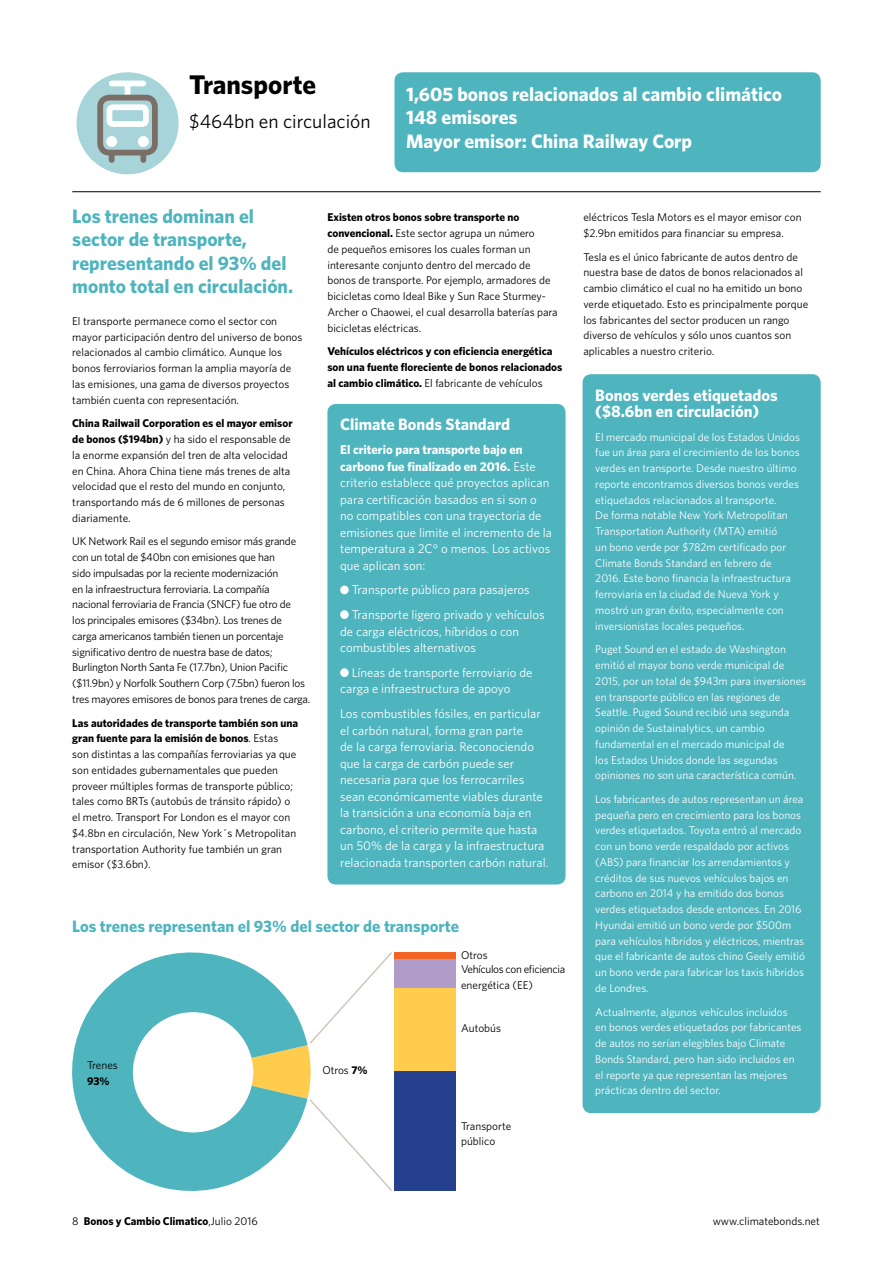
<style>
.page{position:relative;width:893px;height:1263px;background:#fff}
.page>*{position:absolute;margin:0;border:0;box-sizing:border-box;transform-origin:0 0}
.t1{font:700 27px "Whitney";color:#000}
.t2{font:700 19.5px/23.7px "Whitney";color:#4eb4be}
.t3{font:700 19.5px/23.7px "Whitney";color:#fff}
.t4{font:19.5px "Whitney";color:#000}
.t5{font:700 16.5px/15.8px "Whitney";color:#fff}
.t6{font:700 16.5px "Whitney";color:#4eb4be}
.t7{font:12.75px/16.5px "Whitney";color:#fff}
.t8{font:11.25px/15.8px "Whitney";color:#000}
.t9{font:11.25px/15.8px "Whitney";color:#fff}
.t10{font:11.25px/15.8px "Whitney";letter-spacing:-.02em;color:#000}
.t11{font:700 11.25px/15.8px "Whitney";color:#000}
.t12{font:11.25px/15.8px "Whitney";letter-spacing:-.03em;color:#000}
.s1{font-weight:700}
.s2{font-weight:400}
</style>
<div class="page">
<div style="left:394px;top:72px;width:427px;height:100px;background:#4eb4be;border-radius:9px"></div>
<hr style="left:72px;top:191px;width:749px;height:1px;background:#000">
<div style="left:77px;top:72px;width:102px;height:102px;background:#a6d4d9;border-radius:50%"></div>
<div style="left:112px;top:81px;width:31px;height:5px;background:#fff"></div>
<div style="left:125px;top:85px;width:5px;height:11px;background:#fff"></div>
<div style="left:97px;top:95px;width:61px;height:60px;border:6px solid #7b6e66;border-radius:9px"></div>
<div style="left:106px;top:136px;width:11px;height:11px;background:#fff;border-radius:50%"></div>
<div style="left:138px;top:136px;width:11px;height:11px;background:#fff;border-radius:50%"></div>
<div style="left:109px;top:153px;width:6px;height:7px;background:#7b6e66"></div>
<div style="left:140px;top:153px;width:6px;height:7px;background:#7b6e66"></div>
<div style="left:107px;top:104px;width:42px;height:23px;border:6px solid #fff;border-radius:4px"></div>
<div style="left:327px;top:404px;width:239px;height:480px;background:#4eb4be;border-radius:9px"></div>
<div style="left:583px;top:374px;width:238px;height:739px;background:#4eb4be;border-radius:9px"></div>
<svg style="left:72px;top:952px;width:119px;height:239px;fill:#4eb4be"></svg>
<div style="left:133px;top:1012px;width:120px;height:120px;background:#fff;border-radius:50%"></div>
<svg style="left:191px;top:952px;width:201px;height:239px"></svg>
<div style="left:394px;top:952px;width:62px;height:8px;background:#f26522"></div>
<div style="left:394px;top:960px;width:62px;height:28px;background:#b19bc9"></div>
<div style="left:394px;top:988px;width:62px;height:83px;background:#ffcc4e"></div>
<div style="left:394px;top:1071px;width:62px;height:120px;background:#25408f"></div>
<div style="left:340px;top:585px;width:9px;height:9px;background:#fff;border-radius:50%"></div>
<div style="left:340px;top:610px;width:9px;height:9px;background:#fff;border-radius:50%"></div>
<div style="left:340px;top:668px;width:9px;height:9px;background:#fff;border-radius:50%"></div>
<h1 class="t1" style="left:189px;top:66px;width:128px">Transporte</h1>
<h2 class="t4" style="left:189px;top:109px;width:183px">$464bn en circulación</h2>
<h2 class="t3" style="left:406px;top:82px;width:378px">1,605 bonos relacionados al cambio climático<br>148 emisores<br>Mayor emisor: China Railway Corp</h2>
<h2 class="t2" style="left:72px;top:203px;width:222px">Los trenes dominan el sector de transporte, representando el 93% del monto total en circulación.</h2>
<p class="t8" style="left:72px;top:313px;width:232px">El transporte permanece como el sector con mayor participación dentro del universo de bonos relacionados al cambio climático. Aunque los bonos ferroviarios forman la amplia mayoría de las emisiones, una gama de diversos proyectos también cuenta con representación.</p>
<p class="t8" style="left:72px;top:415px;width:222px"><span class="s1">China Railwail Corporation es el mayor emisor de bonos ($194bn)</span> y ha sido el responsable de la enorme expansión del tren de alta velocidad en China. Ahora China tiene más trenes de alta velocidad que el resto del mundo en conjunto, transportando más de 6 millones de personas diariamente.</p>
<p class="t10" style="left:72px;top:533px;width:240px">UK Network Rail es el segundo emisor más grande con un total de $40bn con emisiones que han<br>sido impulsadas por la reciente modernización<br>en la infraestructura ferroviaria. La compañía<br>nacional ferroviaria de Francia (SNCF) fue otro de<br>los principales emisores ($34bn). Los trenes de<br>carga americanos también tienen un porcentaje significativo dentro de nuestra base de datos; Burlington North Santa Fe (17.7bn), Union Pacific ($11.9bn) y Norfolk Southern Corp (7.5bn) fueron los tres mayores emisores de bonos para trenes de carga.</p>
<p class="t8" style="left:72px;top:714px;width:227px"><span class="s1">Las autoridades de transporte también son una gran fuente para la emisión de bonos</span>. Estas<br>son distintas a las compañías ferroviarias ya que son entidades gubernamentales que pueden proveer múltiples formas de transporte público; tales como BRTs (autobús de tránsito rápido) o el metro. Transport For London es el mayor con $4.8bn en circulación, New York´s Metropolitan transportation Authority fue también un gran emisor ($3.6bn).</p>
<p class="t8" style="left:327px;top:209px;width:232px"><span class="s1">Existen otros bonos sobre transporte no convencional.</span> Este sector agrupa un número<br>de pequeños emisores los cuales forman un interesante conjunto dentro del mercado de bonos de transporte. Por ejemplo, armadores de bicicletas como Ideal Bike y Sun Race Sturmey-Archer o Chaowei, el cual desarrolla baterías para bicicletas eléctricas.</p>
<p class="t11" style="left:327px;top:343px;width:236px">Vehículos eléctricos y con eficiencia energética son una fuente floreciente de bonos relacionados al cambio climático. <span class="s2">El fabricante de vehículos</span></p>
<h3 class="t5" style="left:340px;top:416px;width:172px">Climate Bonds Standard</h3>
<p class="t7" style="left:340px;top:441px;width:213px"><span class="s1">El criterio para transporte bajo en carbono fue finalizado en 2016.</span> Este criterio establece qué proyectos aplican para certificación basados en si son o no compatibles con una trayectoria de emisiones que limite el incremento de la temperatura a 2C° o menos. Los activos que aplican son:</p>
<p class="t7" style="left:352px;top:577px;width:195px;line-height:24.8px">Transporte público para pasajeros<br>Transporte ligero privado y vehículos</p>
<p class="t7" style="left:340px;top:622px;width:181px">de carga eléctricos, híbridos o con combustibles alternativos</p>
<p class="t7" style="left:340px;top:664px;width:194px;text-indent:12px">Líneas de transporte ferroviario de carga e infraestructura de apoyo</p>
<p class="t7" style="left:340px;top:705px;width:210px">Los combustibles fósiles, en particular el carbón natural, forma gran parte<br>de la carga ferroviaria. Reconociendo que la carga de carbón puede ser necesaria para que los ferrocarriles sean económicamente viables durante la transición a una economía baja en carbono, el criterio permite que hasta un 50% de la carga y la infraestructura relacionada transporten carbón natural.</p>
<h3 class="t6" style="left:72px;top:915px;width:388px">Los trenes representan el 93% del sector de transporte</h3>
<p class="t8" style="left:461px;top:946px;width:28px">Otros</p>
<p class="t12" style="left:461px;top:961px;width:106px">Vehículos con eficiencia energética (EE)</p>
<p class="t8" style="left:87px;top:1057px;width:32px">Trenes</p>
<p class="t11" style="left:87px;top:1073px;width:24px">93%</p>
<p class="t8" style="left:322px;top:1062px;width:47px">Otros <span class="s1">7%</span></p>
<p class="t8" style="left:461px;top:1020px;width:41px">Autobús</p>
<p class="t8" style="left:461px;top:1117px;width:52px">Transporte público</p>
<p class="t8" style="left:583px;top:209px;width:220px">eléctricos Tesla Motors es el mayor emisor con $2.9bn emitidos para financiar su empresa.</p>
<p class="t8" style="left:583px;top:249px;width:226px">Tesla es el único fabricante de autos dentro de nuestra base de datos de bonos relacionados al cambio climático el cual no ha emitido un bono verde etiquetado. Esto es principalmente porque los fabricantes del sector producen un rango diverso de vehículos y sólo unos cuantos son aplicables a nuestro criterio.</p>
<h3 class="t5" style="left:595px;top:387px;width:184px">Bonos verdes etiquetados ($8.6bn en circulación)</h3>
<p class="t9" style="left:595px;top:429px;width:206px">El mercado municipal de los Estados Unidos fue un área para el crecimiento de los bonos verdes en transporte. Desde nuestro último reporte encontramos diversos bonos verdes etiquetados relacionados al transporte.<br>De forma notable New York Metropolitan Transportation Authority (MTA) emitió<br>un bono verde por $782m certificado por Climate Bonds Standard en febrero de 2016. Este bono financia la infraestructura ferroviaria en la ciudad de Nueva York y mostró un gran éxito, especialmente con inversionistas locales pequeños.</p>
<p class="t9" style="left:595px;top:641px;width:212px">Puget Sound en el estado de Washington emitió el mayor bono verde municipal de 2015, por un total de $943m para inversiones en transporte público en las regiones de Seattle. Puged Sound recibió una segunda opinión de Sustainalytics, un cambio fundamental en el mercado municipal de<br>los Estados Unidos donde las segundas opiniones no son una característica común.</p>
<p class="t9" style="left:595px;top:791px;width:211px">Los fabricantes de autos representan un área pequeña pero en crecimiento para los bonos verdes etiquetados. Toyota entró al mercado con un bono verde respaldado por activos (ABS) para financiar los arrendamientos y créditos de sus nuevos vehículos bajos en carbono en 2014 y ha emitido dos bonos verdes etiquetados desde entonces. En 2016<br>Hyundai emitió un bono verde por $500m para vehículos híbridos y eléctricos, mientras que el fabricante de autos chino Geely emitió un bono verde para fabricar los taxis híbridos de Londres.</p>
<p class="t9" style="left:595px;top:1003px;width:208px">Actualmente, algunos vehículos incluidos en bonos verdes etiquetados por fabricantes de autos no serían elegibles bajo Climate Bonds Standard, pero han sido incluidos en el reporte ya que representan las mejores prácticas dentro del sector.</p>
<p class="t11" style="left:72px;top:1213px;width:187px"><span class="s2">8</span> Bonos y Cambio Climatico<span class="s2">,Julio 2016</span></p>
<p class="t8" style="left:713px;top:1213px;width:109px">www.climatebonds.net</p>
</div>
